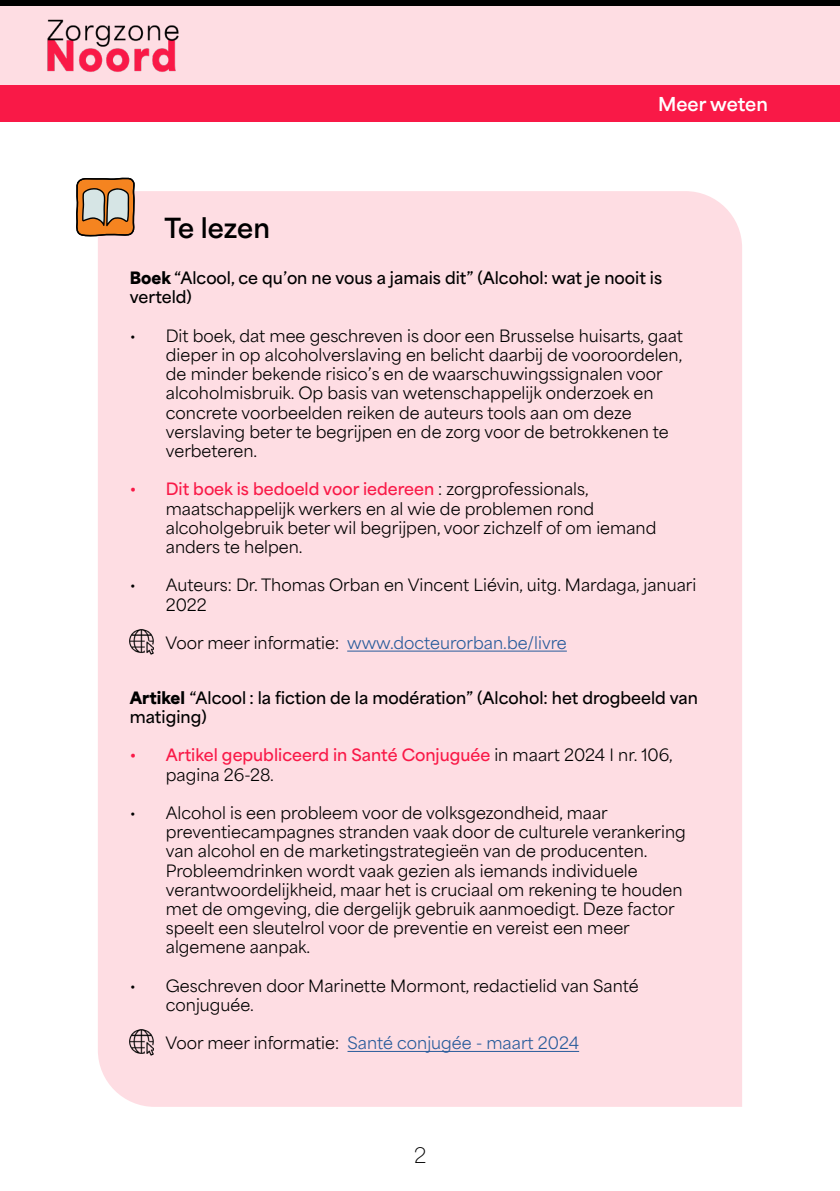
<style>
.page{position:relative;width:840px;height:1191px;background:#fff}
.page>*{position:absolute;margin:0;border:0;box-sizing:border-box;transform-origin:0 0}
.t1{font:700 26px "Area Normal";color:#000}
.t2{font:100 20px "Area Normal";color:#000}
.t3{font:700 18px "Area Normal";color:#fff}
.t4{font:16px/19.2px "Area Normal";color:#000}
.t5{font:600 16px/19.2px "Area Normal";color:#000}
.t6{font:16px "Area Normal";color:#275b9b}
.t7{font:600 16px/19.2px "Area Normal";color:#f91947}
.s1{font-weight:900}
.s2{font-weight:600;color:#f91947}
.s3{color:#000}
.s4{font-weight:400;color:#000}
</style>
<div class="page">
<div style="left:0;top:6px;width:839px;height:79px;background:#fedde3"></div>
<div style="left:0;top:0;width:839px;height:6px;background:#000"></div>
<div style="left:0;top:85px;width:839px;height:36px;background:#f91947"></div>
<img style="left:47px;top:19px;width:132px;height:53px">
<div style="left:98px;top:191px;width:643px;height:915px;background:#fedde3"></div>
<hr style="left:347px;top:650px;width:219px;height:1px;background:#275b9b">
<hr style="left:347px;top:1051px;width:231px;height:1px;background:#275b9b">
<svg style="left:76px;top:177px;width:59px;height:59px;background:#bc8d60"></svg>
<img style="left:130px;top:1028px;width:24px;height:27px">
<img style="left:130px;top:628px;width:24px;height:27px">
<h1 class="t1" style="left:164px;top:204px;width:107px">Te lezen</h1>
<p class="t3" style="left:657px;top:87px;width:111px">Meer weten</p>
<p class="t5" style="left:130px;top:267px;width:533px"><span class="s1">Boek</span> “Alcool, ce qu’on ne vous a jamais dit” (Alcohol: wat je nooit is verteld)</p>
<p class="t4" style="left:166px;top:324px;width:518px;text-indent:-36px">• Dit boek, dat mee geschreven is door een Brusselse huisarts, gaat dieper in op alcoholverslaving en belicht daarbij de vooroordelen, de minder bekende risico’s en de waarschuwingssignalen voor alcoholmisbruik. Op basis van wetenschappelijk onderzoek en concrete voorbeelden reiken de auteurs tools aan om deze verslaving beter te begrijpen en de zorg voor de betrokkenen te verbeteren.</p>
<p class="t4" style="left:166px;top:478px;width:492px;text-indent:-36px"><span class="s2">• Dit boek is bedoeld voor iedereen</span> : zorgprofessionals, maatschappelijk werkers en al wie de problemen rond alcoholgebruik beter wil begrijpen, voor zichzelf of om iemand anders te helpen.</p>
<p class="t4" style="left:166px;top:574px;width:531px;text-indent:-36px">• Auteurs: Dr. Thomas Orban en Vincent Liévin, uitg. Mardaga, januari<br>2022</p>
<p class="t6" style="left:165px;top:629px;width:402px"><span class="s3">Voor meer informatie:</span> www.docteurorban.be/livre</p>
<p class="t5" style="left:130px;top:686px;width:569px"><span class="s1">Artikel</span> “Alcool : la fiction de la modération” (Alcohol: het drogbeeld van matiging)</p>
<p class="t7" style="left:166px;top:743px;width:508px;text-indent:-36px">• Artikel gepubliceerd in Santé Conjuguée <span class="s4">in maart 2024 I nr. 106, pagina 26-28.</span></p>
<p class="t4" style="left:166px;top:801px;width:521px;text-indent:-36px">• Alcohol is een probleem voor de volksgezondheid, maar preventiecampagnes stranden vaak door de culturele verankering van alcohol en de marketingstrategieën van de producenten.<br>Probleemdrinken wordt vaak gezien als iemands individuele verantwoordelijkheid, maar het is cruciaal om rekening te houden met de omgeving, die dergelijk gebruik aanmoedigt. Deze factor speelt een sleutelrol voor de preventie en vereist een meer algemene aanpak.</p>
<p class="t4" style="left:166px;top:974px;width:474px;text-indent:-36px">• Geschreven door Marinette Mormont, redactielid van Santé conjuguée.</p>
<p class="t6" style="left:165px;top:1029px;width:415px"><span class="s3">Voor meer informatie:</span> Santé conjugée - maart 2024</p>
<p class="t2" style="left:414px;top:1138px;width:14px">2</p>
</div>
